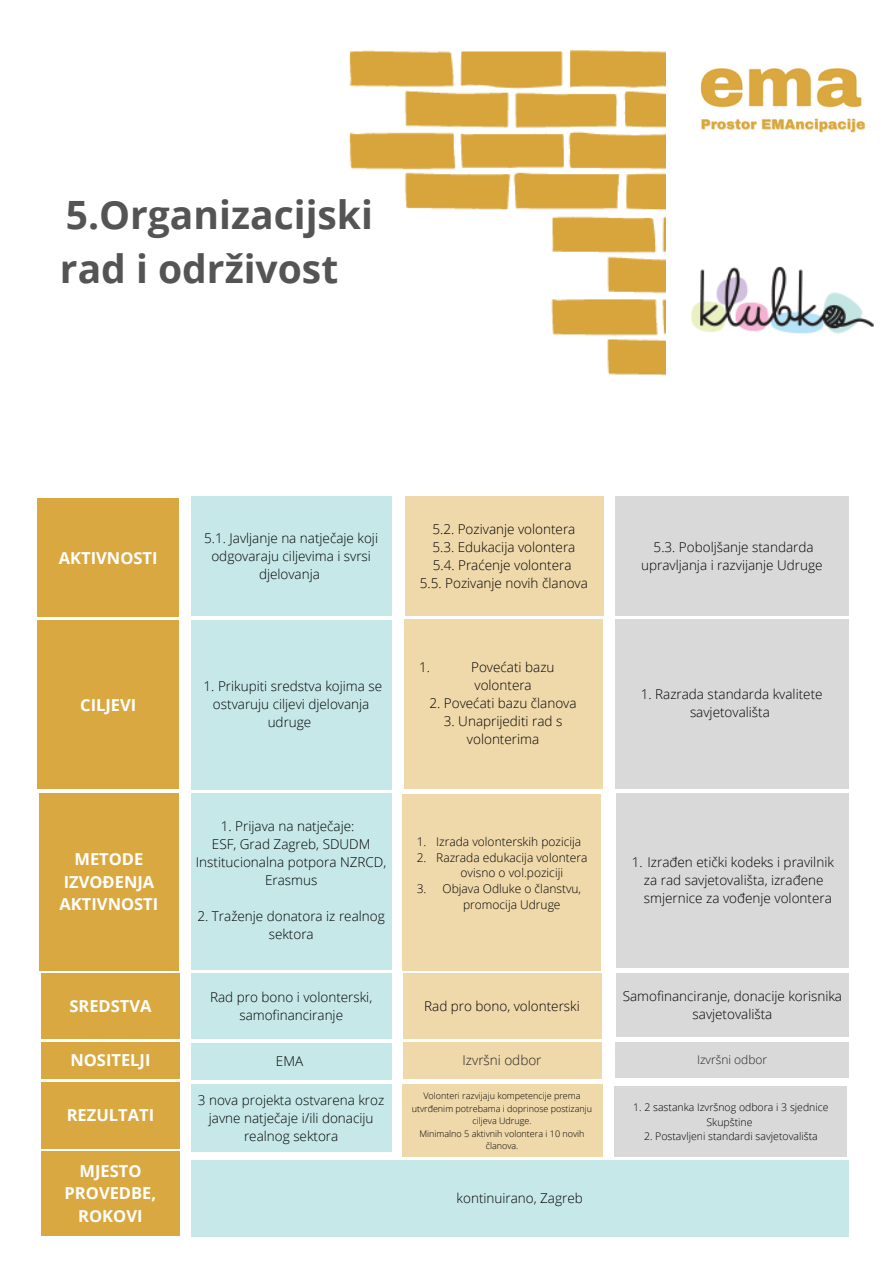
<style>
.page{position:relative;width:894px;height:1264px;background:#fff}
.page>*{position:absolute;margin:0;border:0;box-sizing:border-box;transform-origin:0 0}
.t1{font:700 39px/54px "Open Sans";color:#545454}
.t2{font:700 16.5px/22.5px "Open Sans";color:#fff;text-align:center}
.t3{font:300 13.5px/18px "Open Sans";color:#000;text-align:center}
.t4{font:300 13.5px "Open Sans";color:#272324}
.t5{font:300 12px/15.8px "Open Sans";color:#000;text-align:center}
.t6{font:300 12px "Open Sans";color:#272324}
.t7{font:300 10.5px/14.7px "Open Sans";color:#000;text-align:center}
.t8{font:300 9px/12.3px "Open Sans";color:#000;text-align:center}
</style>
<div class="page">
<img style="left:349px;top:50px;width:317px;height:326px">
<img style="left:700px;top:68px;width:166px;height:65px">
<div style="left:38px;top:499px;width:141px;height:118px;background:#daa840"></div>
<div style="left:38px;top:620px;width:141px;height:169px;background:#daa840"></div>
<div style="left:39px;top:793px;width:140px;height:177px;background:#daa840"></div>
<div style="left:41px;top:973px;width:139px;height:65px;background:#daa840"></div>
<div style="left:41px;top:1151px;width:139px;height:84px;background:#daa840"></div>
<div style="left:191px;top:497px;width:200px;height:119px;background:#c7e8e9"></div>
<div style="left:191px;top:620px;width:200px;height:169px;background:#c7e8e9"></div>
<div style="left:191px;top:793px;width:200px;height:176px;background:#c7e8e9"></div>
<div style="left:191px;top:973px;width:200px;height:65px;background:#c7e8e9"></div>
<div style="left:191px;top:1043px;width:200px;height:37px;background:#c7e8e9"></div>
<div style="left:41px;top:1082px;width:138px;height:66px;background:#daa840"></div>
<div style="left:191px;top:1084px;width:200px;height:67px;background:#c7e8e9"></div>
<img style="left:691px;top:266px;width:183px;height:68px">
<div style="left:405px;top:497px;width:198px;height:119px;background:#efd8aa"></div>
<div style="left:404px;top:619px;width:198px;height:169px;background:#efd8aa"></div>
<div style="left:402px;top:794px;width:198px;height:176px;background:#efd8aa"></div>
<div style="left:402px;top:973px;width:199px;height:65px;background:#efd8aa"></div>
<div style="left:402px;top:1042px;width:199px;height:36px;background:#efd8aa"></div>
<div style="left:191px;top:1160px;width:657px;height:77px;background:#c7e8e9"></div>
<div style="left:41px;top:1042px;width:139px;height:36px;background:#daa840"></div>
<div style="left:401px;top:1084px;width:201px;height:73px;background:#efd8aa"></div>
<div style="left:615px;top:497px;width:233px;height:119px;background:#d9d9d9"></div>
<div style="left:614px;top:619px;width:234px;height:169px;background:#d9d9d9"></div>
<div style="left:616px;top:793px;width:232px;height:174px;background:#d9d9d9"></div>
<div style="left:616px;top:973px;width:232px;height:63px;background:#d9d9d9"></div>
<div style="left:615px;top:1042px;width:233px;height:36px;background:#d9d9d9"></div>
<div style="left:614px;top:1086px;width:232px;height:71px;background:#d9d9d9"></div>
<p class="t1" style="left:60px;top:187px;width:314px">5.Organizacijski rad i održivost</p>
<p class="t2" style="left:59px;top:546px;width:100px">AKTIVNOSTI</p>
<p class="t2" style="left:80px;top:693px;width:58px">CILJEVI</p>
<h1 class="t2" style="left:60px;top:847px;width:100px">METODE<br>IZVOĐENJA<br>AKTIVNOSTI</h1>
<h2 class="t2" style="left:69px;top:994px;width:84px">SREDSTVA</h2>
<p class="t2" style="left:70px;top:1048px;width:82px">NOSITELJI</p>
<h4 class="t2" style="left:67px;top:1102px;width:89px">REZULTATI</h4>
<h2 class="t2" style="left:65px;top:1158px;width:93px">MJESTO<br>PROVEDBE,<br>ROKOVI</h2>
<h2 class="t3" style="left:204px;top:528px;width:175px">5.1. Javljanje na natječaje koji odgovaraju ciljevima i svrsi djelovanja</h2>
<h2 class="t3" style="left:203px;top:677px;width:180px">1. Prikupiti sredstva kojima se ostvaruju ciljevi djelovanja udruge</h2>
<h4 class="t3" style="left:420px;top:519px;width:169px">5.2. Pozivanje volontera<br>5.3. Edukacija volontera<br>5.4. Praćenje volontera<br>5.5. Pozivanje novih članova</h4>
<p class="t3" style="left:419px;top:658px;width:12px">1.</p>
<h4 class="t3" style="left:471px;top:658px;width:85px">Povećati bazu</h4>
<p class="t3" style="left:474px;top:676px;width:59px">volontera</p>
<p class="t3" style="left:429px;top:694px;width:148px">2. Povećati bazu članova</p>
<p class="t3" style="left:444px;top:712px;width:120px">3. Unaprijediti rad s volonterima</p>
<h2 class="t3" style="left:196px;top:817px;width:192px">1. Prijava na natječaje:<br>ESF, Grad Zagreb, SDUDM<br>Institucionalna potpora NZRCD,<br>Erasmus</h2>
<h2 class="t3" style="left:197px;top:907px;width:189px">2. Traženje donatora iz realnog sektora</h2>
<h2 class="t3" style="left:210px;top:987px;width:164px">Rad pro bono i volonterski, samofinanciranje</h2>
<h4 class="t3" style="left:276px;top:1051px;width:29px">EMA</h4>
<h4 class="t3" style="left:198px;top:1090px;width:188px">3 nova projekta ostvarena kroz javne natječaje i/ili donaciju realnog sektora</h4>
<h4 class="t5" style="left:416px;top:833px;width:166px">1. Izrada volonterskih pozicija</h4>
<h4 class="t5" style="left:436px;top:849px;width:153px">Razrada edukacija volontera ovisno o vol.poziciji</h4>
<p class="t5" style="left:416px;top:849px;width:11px">2.</p>
<p class="t5" style="left:416px;top:880px;width:11px">3.</p>
<h4 class="t5" style="left:442px;top:880px;width:140px">Objava Odluke o članstvu, promocija Udruge</h4>
<p class="t3" style="left:424px;top:996px;width:157px">Rad pro bono, volonterski</p>
<p class="t4" style="left:462px;top:1050px;width:80px">Izvršni odbor</p>
<h4 class="t8" style="left:411px;top:1089px;width:182px">Volonteri razvijaju kompetencije prema utvrđenim potrebama i doprinose postizanju ciljeva Udruge.</h4>
<h4 class="t8" style="left:419px;top:1126px;width:166px">Minimalno 5 aktivnih volontera i 10 novih članova.</h4>
<p class="t3" style="left:456px;top:1188px;width:128px">kontinuirano, Zagreb</p>
<h4 class="t3" style="left:641px;top:537px;width:183px">5.3. Poboljšanje standarda upravljanja i razvijanje Udruge</h4>
<h3 class="t3" style="left:640px;top:685px;width:183px">1. Razrada standarda kvalitete savjetovališta</h3>
<h4 class="t3" style="left:643px;top:853px;width:191px;text-align:left;text-indent:-12px">1. Izrađen etički kodeks i pravilnik za rad savjetovališta, izrađene smjernice za vođenje volontera</h4>
<h5 class="t3" style="left:622px;top:986px;width:221px">Samofinanciranje, donacije korisnika savjetovališta</h5>
<h4 class="t6" style="left:696px;top:1050px;width:72px">Izvršni odbor</h4>
<p class="t7" style="left:633px;top:1099px;width:197px">1. 2 sastanka Izvršnog odbora i 3 sjednice<br>Skupštine</p>
<p class="t7" style="left:644px;top:1128px;width:175px">2. Postavljeni standardi savjetovališta</p>
</div>
